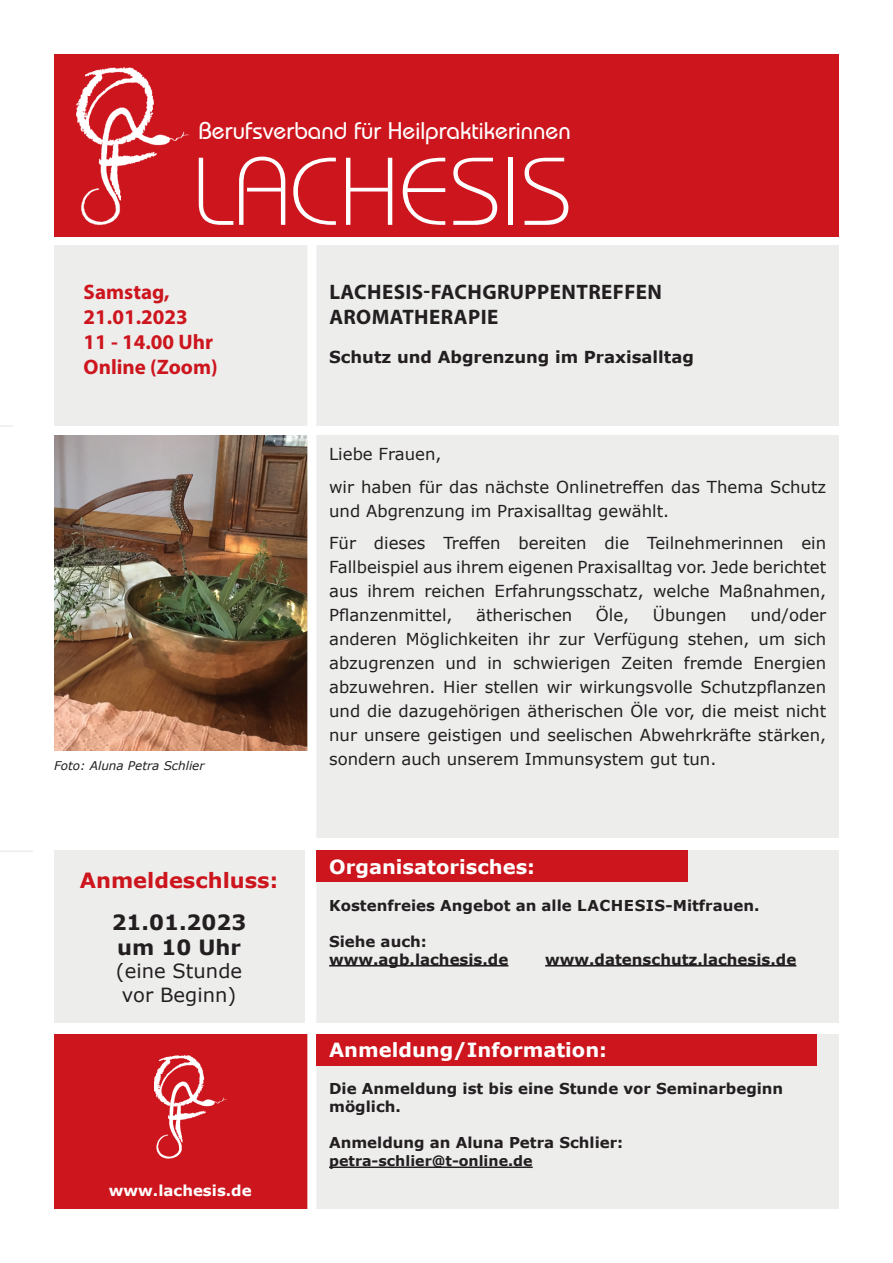
<style>
.page{position:relative;width:893px;height:1263px;background:#fff}
.page>*{position:absolute;margin:0;border:0;box-sizing:border-box;transform-origin:0 0}
.t1{font:300 96px "Bauhaus IT Cby BT";color:#fff;scale:1.04 1}
.t2{font:500 24px "Bauhaus IT Cby BT";color:#fff}
.t3{font:700 21px/25.2px "Myriad Pro";color:#cd151d}
.t4{font:700 21px "Myriad Pro";letter-spacing:.02em;color:#231f20}
.t5{font:700 21px/25.2px "Verdana";color:#231f20}
.t6{font:700 21px "Verdana";color:#cd151d}
.t7{font:700 19.5px "Verdana";color:#fff}
.t8{font:19.5px/23.4px "Verdana";color:#231f20}
.t9{font:16.5px/24px "Verdana";color:#231f20}
.t10{font:700 16.5px "Verdana";color:#231f20}
.t11{font:700 15px/18px "Verdana";color:#231f20}
.t12{font:700 15px "Verdana";color:#fff}
.t13{font:700 14.25px "Verdana";color:#231f20}
.t14{font:italic 12px "Verdana";color:#231f20}
</style>
<div class="page">
<div style="left:54px;top:1034px;width:253px;height:175px;background:#cd151d"></div>
<div style="left:316px;top:435px;width:523px;height:403px;background:#ededec"></div>
<div style="left:316px;top:245px;width:523px;height:180px;background:#ededec"></div>
<div style="left:54px;top:245px;width:253px;height:180px;background:#ededec"></div>
<img style="left:54px;top:435px;width:253px;height:315px">
<div style="left:316px;top:1034px;width:523px;height:175px;background:#ededec"></div>
<hr style="left:329px;top:1166px;width:204px;height:2px;background:#231f20">
<div style="left:316px;top:850px;width:523px;height:173px;background:#ededec"></div>
<hr style="left:329px;top:965px;width:179px;height:1px;background:#231f20">
<hr style="left:545px;top:965px;width:251px;height:1px;background:#231f20">
<svg style="left:0;top:425px;width:13px;height:2px"></svg>
<hr style="left:0;top:850px;width:33px;height:2px;background:#ededec">
<div style="left:54px;top:850px;width:250px;height:173px;background:#ededec"></div>
<div style="left:316px;top:1034px;width:501px;height:32px;background:#cd151d"></div>
<div style="left:316px;top:850px;width:372px;height:32px;background:#cd151d"></div>
<div style="left:54px;top:54px;width:785px;height:182px;background:#cd151d"></div>
<img style="left:154px;top:1055px;width:73px;height:104px">
<img style="left:77px;top:67px;width:113px;height:158px">
<h2 class="t2" style="left:198px;top:116px;width:374px">Berufsverband für Heilpraktikerinnen</h2>
<h1 class="t1" style="left:192px;top:132px;width:367px">LACHESIS</h1>
<p class="t3" style="left:84px;top:278px;width:136px">SAMSTAG,<br>21.01.2023<br>11 - 14.00 UHR<br>ONLINE (ZOOM)</p>
<p class="t14" style="left:54px;top:758px;width:152px">Foto: Aluna Petra Schlier</p>
<p class="t6" style="left:80px;top:865px;width:200px">Anmeldeschluss:</p>
<p class="t5" style="left:112px;top:909px;width:136px">21.01.2023 um 10 Uhr</p>
<p class="t8" style="left:116px;top:959px;width:128px">(eine Stunde vor Beginn)</p>
<p class="t12" style="left:109px;top:1180px;width:144px">www.lachesis.de</p>
<p class="t4" style="left:329px;top:278px;width:126px">LACHESIS-FACH</p>
<p class="t4" style="left:482px;top:278px;width:131px">GRUPPENTREFFE</p>
<p class="t4" style="left:647px;top:278px;width:16px">N</p>
<p class="t4" style="left:329px;top:303px;width:161px">AROMATHERAPIE</p>
<p class="t10" style="left:329px;top:345px;width:366px">Schutz und Abgrenzung im Praxisalltag</p>
<p class="t9" style="left:329px;top:438px;width:499px;line-height:32.5px">Liebe Frauen,<br>wir haben für das nächste Onlinetreffen das Thema Schutz</p>
<p class="t9" style="left:329px;top:494px;width:499px;line-height:32.5px">und Abgrenzung im Praxisalltag gewählt.<br>Für dieses Treffen bereiten die Teilnehmerinnen ein</p>
<p class="t9" style="left:329px;top:555px;width:499px;text-align:justify">Fallbeispiel aus ihrem eigenen Praxisalltag vor. Jede berichtet aus ihrem reichen Erfahrungsschatz, welche Maßnahmen, Pflanzenmittel,</p>
<p class="t9" style="left:476px;top:603px;width:98px">ätherischen</p>
<p class="t9" style="left:596px;top:603px;width:35px">Öle,</p>
<p class="t9" style="left:653px;top:603px;width:75px">Übungen</p>
<p class="t9" style="left:329px;top:603px;width:499px;text-align:justify;text-indent:421px">und/oder anderen Möglichkeiten ihr zur Verfügung stehen, um sich abzugrenzen und in schwierigen Zeiten fremde Energien abzuwehren. Hier stellen wir wirkungsvolle Schutzpflanzen und die dazugehörigen ätherischen Öle vor, die meist nicht nur unsere geistigen und seelischen Abwehrkräfte stärken, sondern auch unserem Immunsystem gut tun.</p>
<p class="t7" style="left:329px;top:853px;width:207px">Organisatorisches:</p>
<p class="t11" style="left:329px;top:896px;width:432px">Kostenfreies Angebot an alle Lachesis-Mitfrauen.</p>
<p class="t11" style="left:329px;top:932px;width:181px">Siehe auch: www.agb.lachesis.de</p>
<p class="t11" style="left:545px;top:950px;width:253px">www.datenschutz.lachesis.de</p>
<p class="t7" style="left:329px;top:1036px;width:279px">Anmeldung/Information:</p>
<p class="t11" style="left:329px;top:1079px;width:456px">Die Anmeldung ist bis eine Stunde vor Seminarbeginn möglich.</p>
<p class="t11" style="left:329px;top:1133px;width:296px">Anmeldung an Aluna Petra Schlier:</p>
<p class="t13" style="left:329px;top:1151px;width:205px">petra-schlier@t-online.de</p>
</div>
